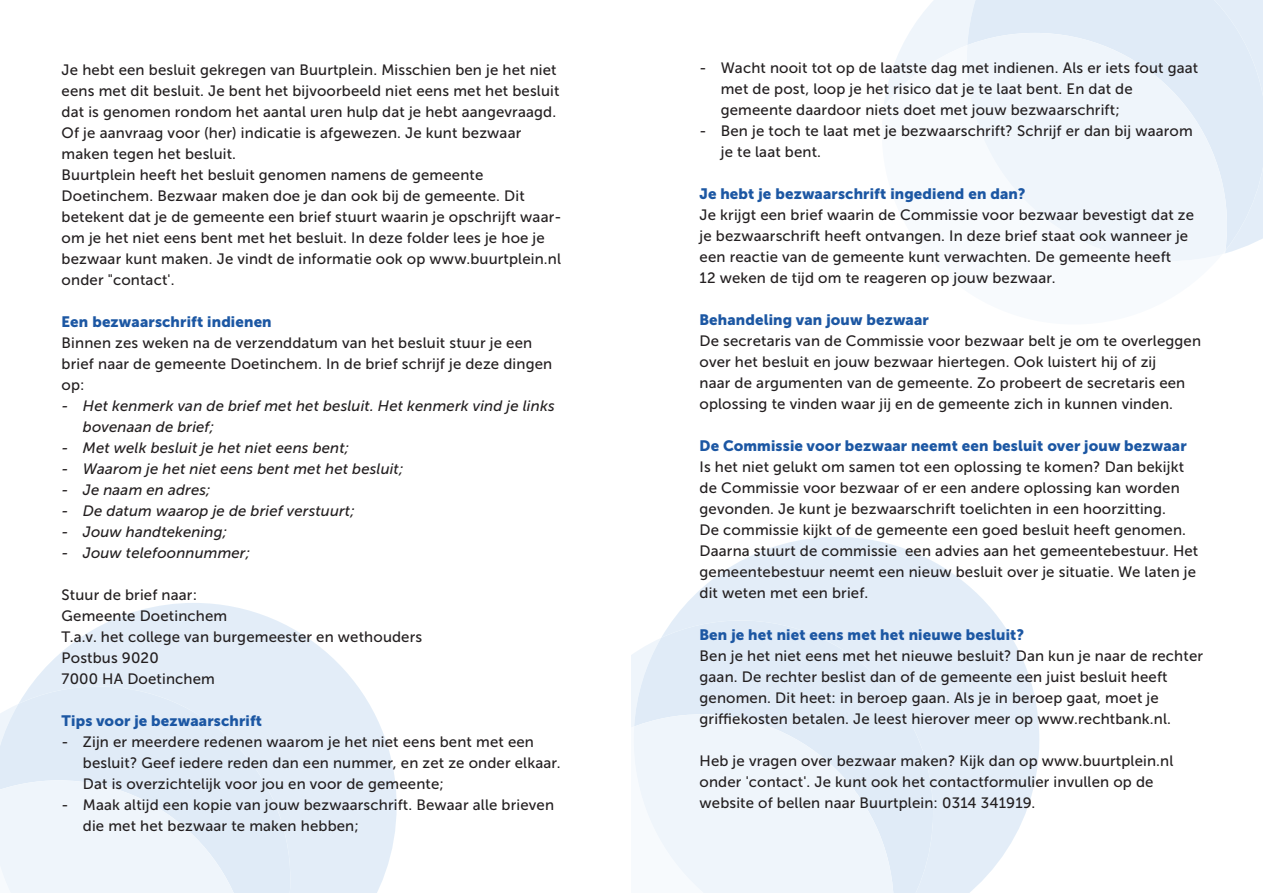
<style>
.page{position:relative;width:1263px;height:893px;background:#fff}
.page>*{position:absolute;margin:0;border:0;box-sizing:border-box;transform-origin:0 0}
.t1{font:15px/21px "Museo Sans 500";letter-spacing:.01em;color:#231f20}
.t2{font:italic 15px "Museo Sans 500";letter-spacing:.01em;color:#231f20}
.t3{font:15px "Museo Sans Cyrl 900";letter-spacing:.01em;color:#1c57a3}
</style>
<div class="page">
<svg style="left:30px;top:603px;width:367px;height:290px;fill:#e3edf8"></svg>
<div style="left:19px;top:686px;width:271px;height:207px;background:#e3edf8"></div>
<svg style="left:0;top:704px;width:251px;height:189px"></svg>
<svg style="left:903px;top:0;width:64px;height:45px"></svg>
<div style="left:967px;top:0;width:296px;height:251px;background:#e0ebf7"></div>
<svg style="left:884px;top:45px;width:82px;height:60px"></svg>
<svg style="left:967px;top:33px;width:260px;height:228px;fill:#eff5fb"></svg>
<svg style="left:673px;top:537px;width:366px;height:356px;fill:#e3edf8"></svg>
<div style="left:661px;top:620px;width:272px;height:273px;background:#e2edf8"></div>
<div style="left:631px;top:638px;width:258px;height:89px;background:#e0ebf7"></div>
<svg style="left:634px;top:714px;width:260px;height:179px;fill:#eff5fb"></svg>
<p class="t1" style="left:62px;top:59px;width:499px">Je hebt een besluit gekregen van Buurtplein. Misschien ben je het niet eens met dit besluit. Je bent het bijvoorbeeld niet eens met het besluit dat is genomen rondom het aantal uren hulp dat je hebt aangevraagd.<br>Of je aanvraag voor (her) indicatie is afgewezen. Je kunt bezwaar maken tegen het besluit.</p>
<p class="t1" style="left:62px;top:164px;width:501px">Buurtplein heeft het besluit genomen namens de gemeente Doetinchem. Bezwaar maken doe je dan ook bij de gemeente. Dit betekent dat je de gemeente een brief stuurt waarin je opschrijft waar&shy;om je het niet eens bent met het besluit. In deze folder lees je hoe je bezwaar kunt maken. Je vindt de informatie ook op www.buurtplein.nl onder "contact'.</p>
<p class="t3" style="left:62px;top:313px;width:212px">Een bezwaarschrift indienen</p>
<p class="t1" style="left:62px;top:332px;width:492px">Binnen zes weken na de verzenddatum van het besluit stuur je een brief naar de gemeente Doetinchem. In de brief schrijf je deze dingen op:</p>
<p class="t2" style="left:62px;top:398px;width:494px">- Het kenmerk van de brief met het besluit. Het kenmerk vind je links</p>
<p class="t2" style="left:83px;top:419px;width:133px">bovenaan de brief;</p>
<p class="t2" style="left:62px;top:440px;width:289px">- Met welk besluit je het niet eens bent;</p>
<p class="t2" style="left:62px;top:461px;width:343px">- Waarom je het niet eens bent met het besluit;</p>
<p class="t2" style="left:62px;top:482px;width:151px">- Je naam en adres;</p>
<p class="t2" style="left:62px;top:503px;width:295px">- De datum waarop je de brief verstuurt;</p>
<p class="t2" style="left:62px;top:524px;width:167px">- Jouw handtekening;</p>
<p class="t2" style="left:62px;top:545px;width:190px">- Jouw telefoonnummer;</p>
<p class="t1" style="left:62px;top:584px;width:137px">Stuur de brief naar:</p>
<p class="t1" style="left:62px;top:605px;width:167px">Gemeente Doetinchem</p>
<p class="t1" style="left:62px;top:626px;width:362px">T.a.v. het college van burgemeester en wethouders</p>
<p class="t1" style="left:62px;top:647px;width:99px">Postbus 9020</p>
<p class="t1" style="left:62px;top:668px;width:155px">7000 HA Doetinchem</p>
<p class="t3" style="left:62px;top:712px;width:202px">Tips voor je bezwaarschrift</p>
<p class="t1" style="left:62px;top:731px;width:474px">- Zijn er meerdere redenen waarom je het niet eens bent met een</p>
<p class="t1" style="left:83px;top:752px;width:479px">besluit? Geef iedere reden dan een nummer, en zet ze onder elkaar.</p>
<p class="t1" style="left:83px;top:773px;width:362px">Dat is overzichtelijk voor jou en voor de gemeente;</p>
<p class="t1" style="left:62px;top:794px;width:494px">- Maak altijd een kopie van jouw bezwaarschrift. Bewaar alle brieven</p>
<p class="t1" style="left:83px;top:815px;width:277px">die met het bezwaar te maken hebben;</p>
<p class="t1" style="left:699px;top:57px;width:500px">- Wacht nooit tot op de laatste dag met indienen. Als er iets fout gaat</p>
<p class="t1" style="left:721px;top:78px;width:413px">met de post, loop je het risico dat je te laat bent. En dat de</p>
<p class="t1" style="left:721px;top:99px;width:400px">gemeente daardoor niets doet met jouw bezwaarschrift;</p>
<p class="t1" style="left:699px;top:120px;width:495px">- Ben je toch te laat met je bezwaarschrift? Schrijf er dan bij waarom</p>
<p class="t1" style="left:721px;top:141px;width:102px">je te laat bent.</p>
<p class="t3" style="left:699px;top:185px;width:327px">Je hebt je bezwaarschrift ingediend en dan?</p>
<p class="t1" style="left:699px;top:204px;width:496px">Je krijgt een brief waarin de Commissie voor bezwaar bevestigt dat ze je bezwaarschrift heeft ontvangen. In deze brief staat ook wanneer je een reactie van de gemeente kunt verwachten. De gemeente heeft</p>
<p class="t1" style="left:699px;top:267px;width:357px">12 weken de tijd om te reageren op jouw bezwaar.</p>
<p class="t3" style="left:699px;top:311px;width:231px">Behandeling van jouw bezwaar</p>
<p class="t1" style="left:699px;top:330px;width:503px">De secretaris van de Commissie voor bezwaar belt je om te overleggen over het besluit en jouw bezwaar hiertegen. Ook luistert hij of zij<br>naar de argumenten van de gemeente. Zo probeert de secretaris een oplossing te vinden waar jij en de gemeente zich in kunnen vinden.</p>
<p class="t3" style="left:699px;top:437px;width:489px">De Commissie voor bezwaar neemt een besluit over jouw bezwaar</p>
<p class="t1" style="left:699px;top:456px;width:500px">Is het niet gelukt om samen tot een oplossing te komen? Dan bekijkt de Commissie voor bezwaar of er een andere oplossing kan worden gevonden. Je kunt je bezwaarschrift toelichten in een hoorzitting.<br>De commissie kijkt of de gemeente een goed besluit heeft genomen.<br>Daarna stuurt de commissie een advies aan het gemeentebestuur. Het gemeentebestuur neemt een nieuw besluit over je situatie. We laten je dit weten met een brief.</p>
<p class="t3" style="left:699px;top:626px;width:326px">Ben je het niet eens met het nieuwe besluit?</p>
<p class="t1" style="left:699px;top:645px;width:505px">Ben je het niet eens met het nieuwe besluit? Dan kun je naar de rechter gaan. De rechter beslist dan of de gemeente een juist besluit heeft genomen. Dit heet: in beroep gaan. Als je in beroep gaat, moet je griffiekosten betalen. Je leest hierover meer op www.rechtbank.nl.</p>
<p class="t1" style="left:699px;top:750px;width:475px">Heb je vragen over bezwaar maken? Kijk dan op www.buurtplein.nl</p>
<p class="t1" style="left:699px;top:771px;width:455px">onder 'contact'. Je kunt ook het contactformulier invullen op de website of bellen naar Buurtplein: 0314 341919.</p>
</div>
